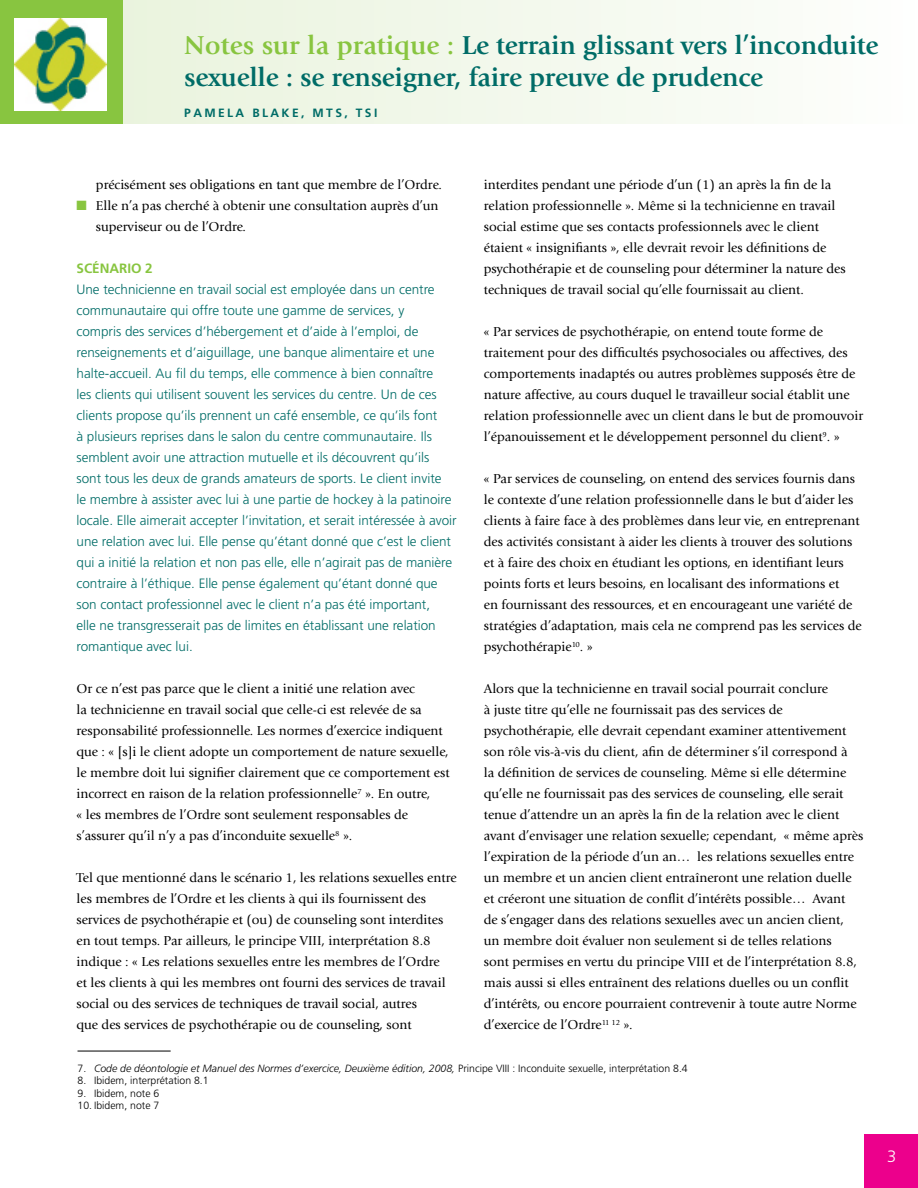
<style>
.page{position:relative;width:918px;height:1188px;background:#fff}
.page>*{position:absolute;margin:0;border:0;box-sizing:border-box;transform-origin:0 0}
.t1{font:700 27px/32.4px "Giovanni Std";letter-spacing:-.01em;color:#006c67}
.t2{font:300 16.5px "Frutiger LT Std";color:#fff}
.t3{font:13.5px/21px "Giovanni Std";color:#000}
.t4{font:300 13.5px/21px "Frutiger LT Std";color:#006c67}
.t5{font:700 13.5px "Frutiger LT Std";color:#88c540}
.t6{font:700 12px "Frutiger LT Std";letter-spacing:.2em;color:#006c67}
.t7{font:italic 300 10.5px "Frutiger LT Std";color:#000}
.t8{font:300 10.5px "Frutiger LT Std";color:#000}
.s1{color:#88c540}
.s2{font-style:normal}
</style>
<div class="page">
<div style="left:865px;top:1135px;width:53px;height:53px;background:#ec008c"></div>
<div style="left:0;top:0;width:123px;height:124px;background:#88c540"></div>
<div style="left:123px;top:0;width:795px;height:124px;background:linear-gradient(to right,#e9f3dd,#fdfefc)"></div>
<hr style="left:78px;top:1051px;width:93px;height:1px;background:#000">
<img style="left:15px;top:19px;width:91px;height:91px">
<h1 class="t1" style="left:184px;top:29px;width:696px"><span class="s1">Notes sur la pratique :</span> Le terrain glissant vers l’inconduite sexuelle : se renseigner, faire preuve de prudence</h1>
<p class="t6" style="left:184px;top:106px;width:195px">PAMELA BLAKE, MTS, TSI</p>
<p class="t3" style="left:96px;top:174px;width:347px">précisément ses obligations en tant que membre de l’Ordre.</p>
<p class="t3" style="left:96px;top:195px;width:344px;text-indent:-19px"><span class="s1">■</span> Elle n’a pas cherché à obtenir une consultation auprès d’un superviseur ou de l’Ordre.</p>
<p class="t5" style="left:77px;top:260px;width:78px">SCÉNARIO 2</p>
<p class="t4" style="left:77px;top:279px;width:382px">Une technicienne en travail social est employée dans un centre communautaire qui offre toute une gamme de services, y<br>compris des services d’hébergement et d’aide à l’emploi, de renseignements et d’aiguillage, une banque alimentaire et une halte-accueil. Au fil du temps, elle commence à bien connaître<br>les clients qui utilisent souvent les services du centre. Un de ces clients propose qu’ils prennent un café ensemble, ce qu’ils font<br>à plusieurs reprises dans le salon du centre communautaire. Ils semblent avoir une attraction mutuelle et ils découvrent qu’ils sont tous les deux de grands amateurs de sports. Le client invite<br>le membre à assister avec lui à une partie de hockey à la patinoire locale. Elle aimerait accepter l’invitation, et serait intéressée à avoir une relation avec lui. Elle pense qu’étant donné que c’est le client qui a initié la relation et non pas elle, elle n’agirait pas de manière contraire à l’éthique. Elle pense également qu’étant donné que son contact professionnel avec le client n’a pas été important,<br>elle ne transgresserait pas de limites en établissant une relation romantique avec lui.</p>
<p class="t3" style="left:77px;top:678px;width:375px">Or ce n’est pas parce que le client a initié une relation avec<br>la technicienne en travail social que celle-ci est relevée de sa responsabilité professionnelle. Les normes d’exercice indiquent que : « [s]i le client adopte un comportement de nature sexuelle, le membre doit lui signifier clairement que ce comportement est incorrect en raison de la relation professionnelle<sup>7</sup> ». En outre,<br>« les membres de l’Ordre sont seulement responsables de s’assurer qu’il n’y a pas d’inconduite sexuelle<sup>8</sup> ».</p>
<p class="t3" style="left:77px;top:867px;width:382px">Tel que mentionné dans le scénario 1, les relations sexuelles entre les membres de l’Ordre et les clients à qui ils fournissent des services de psychothérapie et (ou) de counseling sont interdites en tout temps. Par ailleurs, le principe VIII, interprétation 8.8 indique : « Les relations sexuelles entre les membres de l’Ordre<br>et les clients à qui les membres ont fourni des services de travail social ou des services de techniques de travail social, autres<br>que des services de psychothérapie ou de counseling, sont</p>
<p class="t3" style="left:484px;top:174px;width:363px">interdites pendant une période d’un (1) an après la fin de la relation professionnelle ». Même si la technicienne en travail social estime que ses contacts professionnels avec le client étaient « insignifiants », elle devrait revoir les définitions de psychothérapie et de counseling pour déterminer la nature des techniques de travail social qu’elle fournissait au client.</p>
<p class="t3" style="left:484px;top:321px;width:381px">« Par services de psychothérapie, on entend toute forme de traitement pour des difficultés psychosociales ou affectives, des comportements inadaptés ou autres problèmes supposés être de nature affective, au cours duquel le travailleur social établit une relation professionnelle avec un client dans le but de promouvoir l’épanouissement et le développement personnel du client<sup>9</sup>. »</p>
<p class="t3" style="left:484px;top:468px;width:379px">« Par services de counseling, on entend des services fournis dans le contexte d’une relation professionnelle dans le but d’aider les clients à faire face à des problèmes dans leur vie, en entreprenant des activités consistant à aider les clients à trouver des solutions et à faire des choix en étudiant les options, en identifiant leurs points forts et leurs besoins, en localisant des informations et<br>en fournissant des ressources, et en encourageant une variété de stratégies d’adaptation, mais cela ne comprend pas les services de psychothérapie<sup>10</sup>. »</p>
<p class="t3" style="left:484px;top:678px;width:381px">Alors que la technicienne en travail social pourrait conclure<br>à juste titre qu’elle ne fournissait pas des services de psychothérapie, elle devrait cependant examiner attentivement son rôle vis-à-vis du client, afin de déterminer s’il correspond à<br>la définition de services de counseling. Même si elle détermine qu’elle ne fournissait pas des services de counseling, elle serait tenue d’attendre un an après la fin de la relation avec le client avant d’envisager une relation sexuelle; cependant, « même après l’expiration de la période d’un an… les relations sexuelles entre un membre et un ancien client entraîneront une relation duelle et créeront une situation de conflit d’intérêts possible… Avant<br>de s’engager dans des relations sexuelles avec un ancien client,<br>un membre doit évaluer non seulement si de telles relations<br>sont permises en vertu du principe VIII et de l’interprétation 8.8, mais aussi si elles entraînent des relations duelles ou un conflit d’intérêts, ou encore pourraient contrevenir à toute autre Norme d’exercice de l’Ordre<sup>11</sup> <sup>12</sup> ».</p>
<p class="t7" style="left:78px;top:1062px;width:612px"><span class="s2">7.</span> Code de déontologie et Manuel des Normes d’exercice, Deuxième édition, 2008, <span class="s2">Principe VIII : Inconduite sexuelle, interprétation 8.4</span></p>
<p class="t8" style="left:78px;top:1075px;width:133px">8. Ibidem, interprétation 8.1</p>
<p class="t8" style="left:78px;top:1087px;width:83px">9. Ibidem, note 6</p>
<p class="t8" style="left:78px;top:1100px;width:83px">10. Ibidem, note 7</p>
<p class="t2" style="left:887px;top:1147px;width:11px">3</p>
</div>
